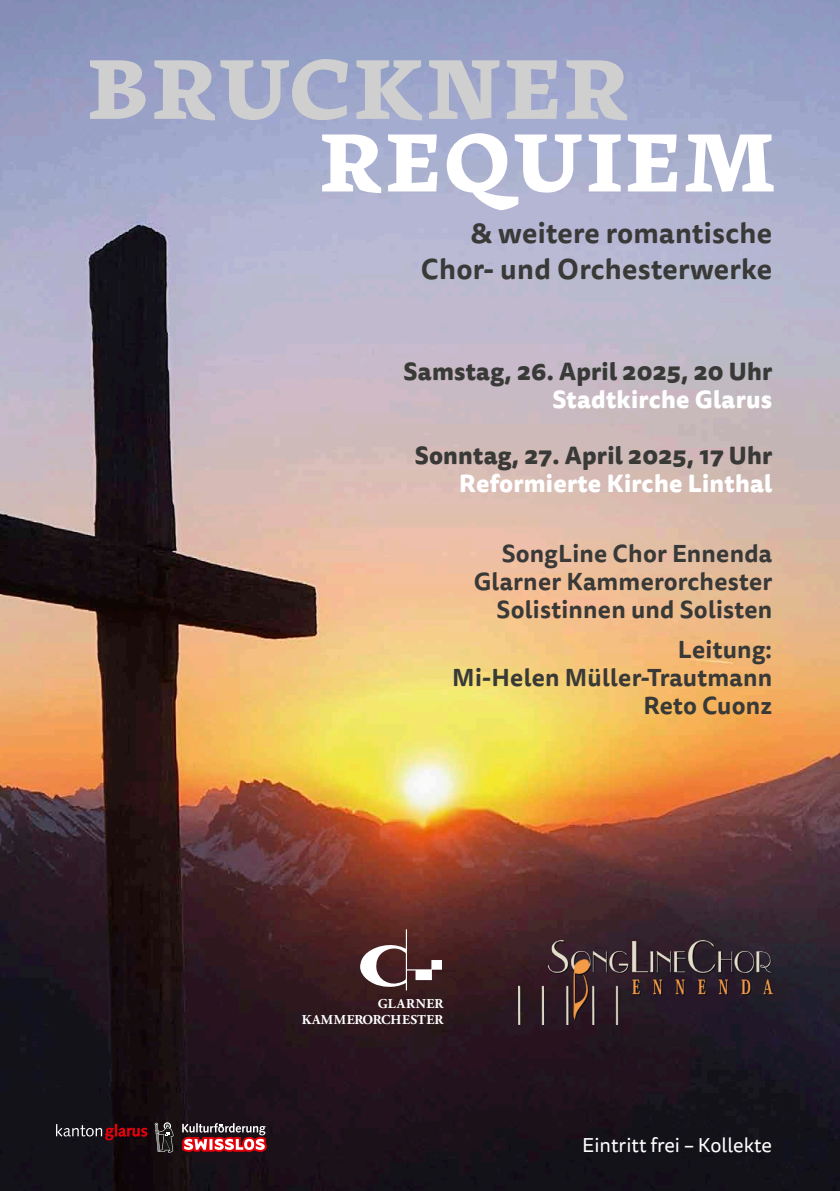
<style>
.page{position:relative;width:840px;height:1191px;background:#fff}
.page>*{position:absolute;margin:0;border:0;box-sizing:border-box;transform-origin:0 0}
.t1{font:800 83.6px "Tuna";letter-spacing:.07em;color:#cfcfd0}
.t2{font:800 81.4px "Tuna";letter-spacing:.07em;color:#fff}
.t3{font:700 28px/36px "Tisa Sans Pro";letter-spacing:.01em;color:#393938;text-align:right}
.t4{font:700 24px/28px "Tisa Sans Pro";letter-spacing:.01em;color:#393938;text-align:right}
.t5{font:800 24px "Tisa Sans Pro";letter-spacing:.01em;color:#393938}
.t6{font:800 24px "Tisa Sans Pro";letter-spacing:.01em;color:#fff}
.t7{font:20px "Tisa Sans Pro";color:#fff}
.t8{font:700 13.6px/16.2px "Adobe Garamond Pro";letter-spacing:.01em;color:#fff;text-align:right}
</style>
<div class="page">
<img style="left:0;top:0;width:839px;height:1191px">
<svg style="left:182px;top:1123px;width:84px;height:28px"></svg>
<svg style="left:56px;top:1124px;width:91px;height:16px"></svg>
<svg style="left:155px;top:1122px;width:18px;height:30px"></svg>
<svg style="left:360px;top:929px;width:81px;height:61px"></svg>
<img style="left:518px;top:940px;width:253px;height:84px">
<h1 class="t1" style="left:89px;top:37px;width:539px">BRUCKNER</h1>
<h2 class="t2" style="left:321px;top:112px;width:454px">REQUIEM</h2>
<p class="t3" style="left:421px;top:215px;width:352px">&amp; weitere romantische<br>Chor- und Orchesterwerke</p>
<p class="t5" style="left:403px;top:353px;width:370px">Samstag, 26. April 2025, 20 Uhr</p>
<p class="t6" style="left:552px;top:381px;width:221px">Stadtkirche Glarus</p>
<p class="t5" style="left:414px;top:438px;width:359px">Sonntag, 27. April 2025, 17 Uhr</p>
<p class="t6" style="left:459px;top:466px;width:314px">Reformierte Kirche Linthal</p>
<p class="t4" style="left:473px;top:540px;width:300px">SongLine Chor Ennenda<br>Glarner Kammerorchester<br>Solistinnen und Solisten</p>
<p class="t4" style="left:452px;top:635px;width:321px">Leitung:<br>Mi-Helen Müller-Trautmann<br>Reto Cuonz</p>
<p class="t8" style="left:301px;top:995px;width:143px">GLARNER<br>KAMMERORCHESTER</p>
<p class="t7" style="left:582px;top:1131px;width:191px">Eintritt frei – Kollekte</p>
</div>
